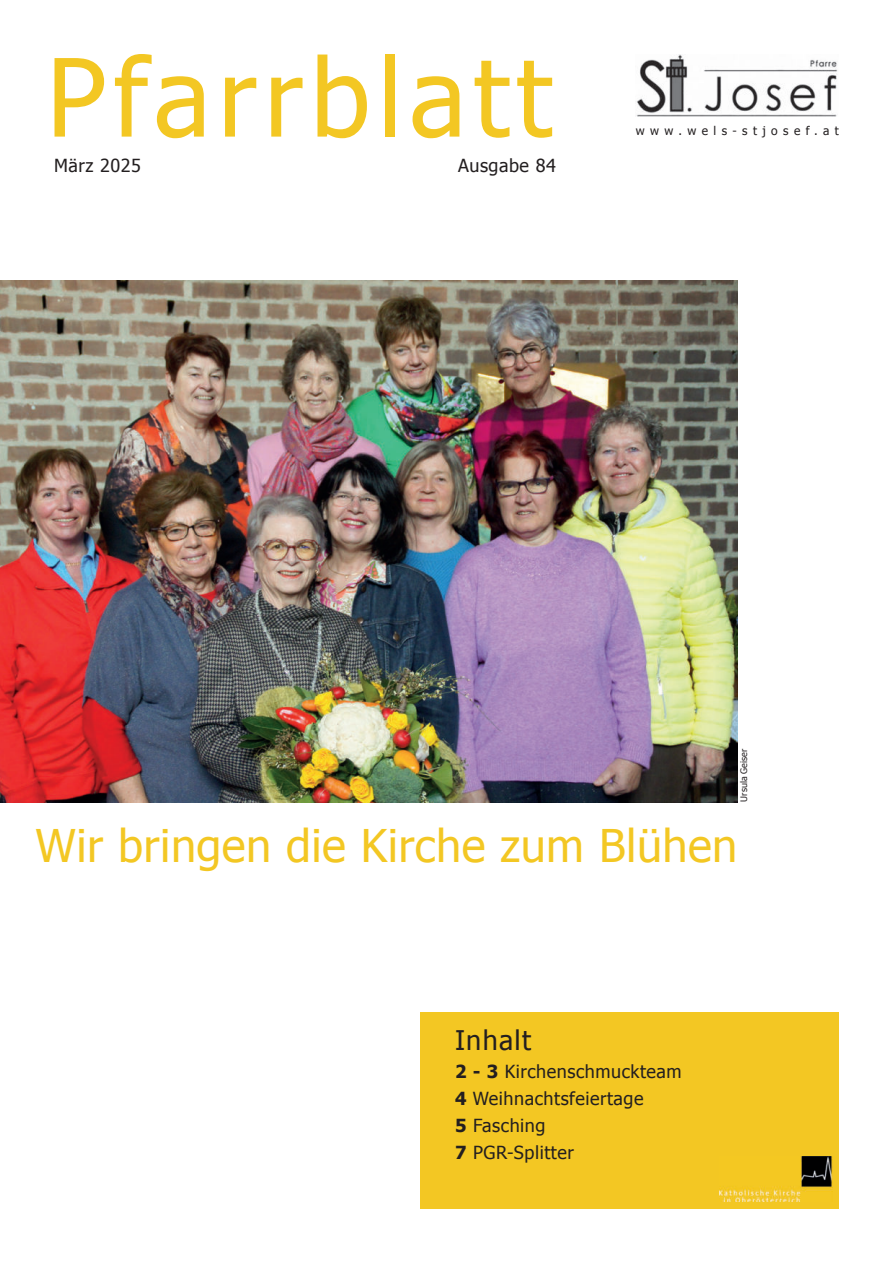
<style>
.page{position:relative;width:893px;height:1263px;background:#fff}
.page>*{position:absolute;margin:0;border:0;box-sizing:border-box;transform-origin:0 0}
.t1{font:108px "Tahoma";letter-spacing:.07em;color:#f3c723}
.t2{font:45px "Tahoma";letter-spacing:.01em;color:#f3c723}
.t3{font:27px "Tahoma";letter-spacing:.05em;color:#231f20}
.t4{font:18px/27px "Tahoma";letter-spacing:.03em;color:#231f20}
.t5{font:12px "Tahoma";letter-spacing:.455em;color:#231f20}
.t6{font:9px "Tahoma";color:#231f20}
.s1{font-weight:700}
</style>
<div class="page">
<img style="left:636px;top:54px;width:202px;height:63px">
<div style="left:421px;top:1012px;width:418px;height:197px;background:#f3c723"></div>
<img style="left:719px;top:1156px;width:114px;height:46px">
<img style="left:0;top:281px;width:737px;height:521px">
<h1 class="t1" style="left:47px;top:54px;width:507px">Pfarrblatt</h1>
<p class="t4" style="left:54px;top:154px;width:89px">März 2025</p>
<p class="t4" style="left:458px;top:154px;width:99px">Ausgabe 84</p>
<p class="t5" style="left:636px;top:126px;width:205px">www.wels-stjosef.at</p>
<p class="t6" style="left:740px;top:801px;width:54px;rotate:-90deg">Ursula Geiser</p>
<h2 class="t2" style="left:35px;top:828px;width:704px">Wir bringen die Kirche zum Blühen</h2>
<h3 class="t3" style="left:455px;top:1029px;width:78px">Inhalt</h3>
<p class="t4" style="left:455px;top:1059px;width:228px"><span class="s1">2 - 3</span> Kirchenschmuckteam<br><span class="s1">4</span> Weihnachtsfeiertage<br><span class="s1">5</span> Fasching<br><span class="s1">7</span> PGR-Splitter</p>
</div>
